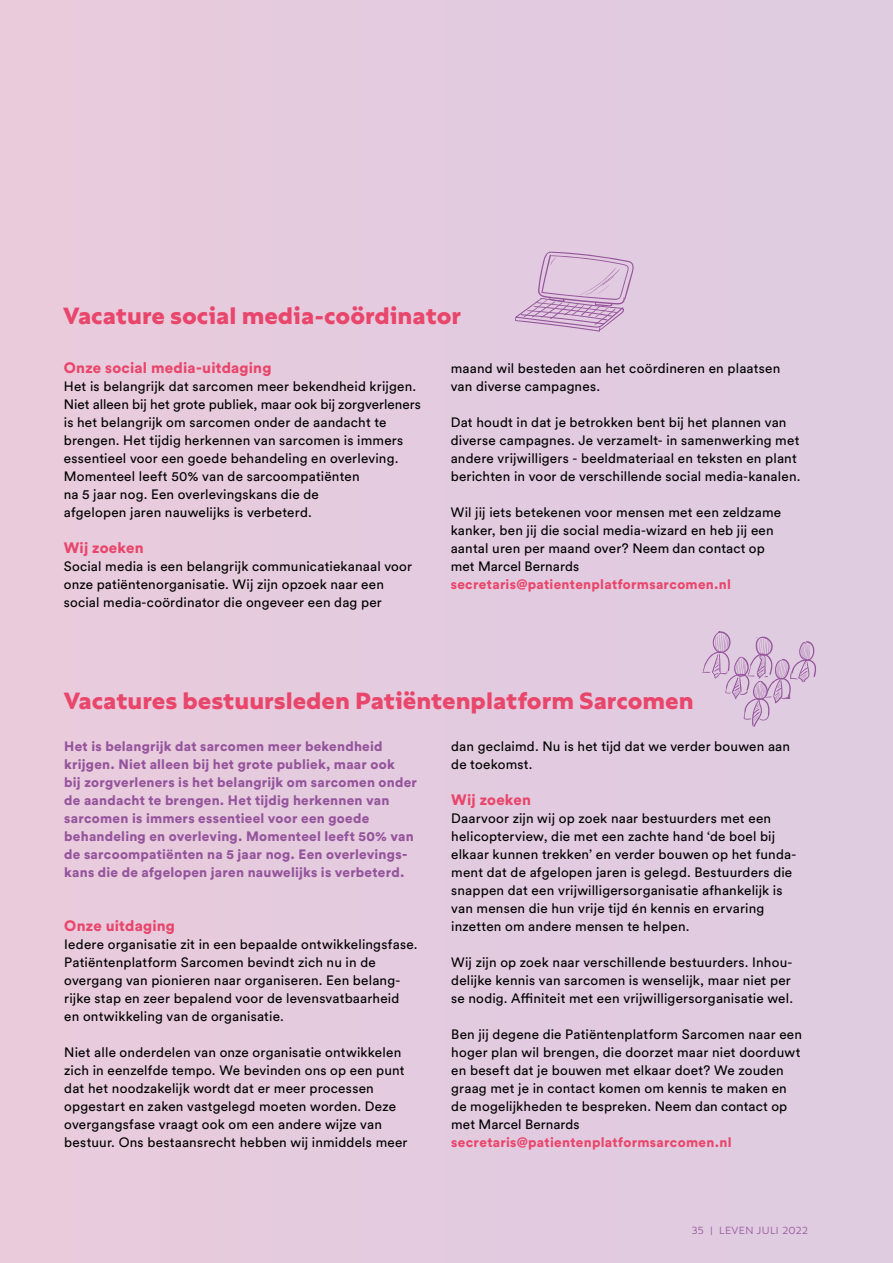
<style>
.page{position:relative;width:893px;height:1263px;background:#e4cbdf}
.page>*{position:absolute;margin:0;border:0;box-sizing:border-box;transform-origin:0 0}
.t1{font:900 25.5px "Rebrand Txt";color:#e9466b}
.t2{font:900 15px "Circular Std";letter-spacing:.01em;color:#e9466b}
.t3{font:13.5px/18px "Circular Std";letter-spacing:.015em;color:#000}
.t4{font:900 13.5px/18px "Circular Std";letter-spacing:.02em;color:#95549c}
.t5{font:900 13.5px "Circular Std";letter-spacing:.025em;color:#e9466b}
.t6{font:11.25px "Rebrand Txt";letter-spacing:.03em;color:#95549c}
</style>
<div class="page">
<svg style="left:515px;top:251px;width:119px;height:81px"></svg>
<svg style="left:602px;top:276px;width:12px;height:9px"></svg>
<svg style="left:597px;top:285px;width:12px;height:9px"></svg>
<svg style="left:702px;top:631px;width:114px;height:96px"></svg>
<h1 class="t1" style="left:63px;top:300px;width:399px">Vacature social media-coördinator</h1>
<p class="t2" style="left:64px;top:358px;width:209px">Onze social media-uitdaging</p>
<p class="t3" style="left:64px;top:377px;width:359px">Het is belangrijk dat sarcomen meer bekendheid krijgen.<br>Niet alleen bij het grote publiek, maar ook bij zorgverleners is het belangrijk om sarcomen onder de aandacht te brengen. Het tijdig herkennen van sarcomen is immers essentieel voor een goede behandeling en overleving.<br>Momenteel leeft 50% van de sarcoompatiënten<br>na 5 jaar nog. Een overlevingskans die de<br>afgelopen jaren nauwelijks is verbeterd.</p>
<p class="t2" style="left:64px;top:538px;width:81px">Wij zoeken</p>
<p class="t3" style="left:64px;top:557px;width:350px">Social media is een belangrijk communicatiekanaal voor onze patiëntenorganisatie. Wij zijn opzoek naar een social media-coördinator die ongeveer een dag per</p>
<p class="t3" style="left:451px;top:359px;width:331px">maand wil besteden aan het coördineren en plaatsen van diverse campagnes.</p>
<p class="t3" style="left:451px;top:413px;width:351px">Dat houdt in dat je betrokken bent bij het plannen van diverse campagnes. Je verzamelt- in samenwerking met andere vrijwilligers - beeldmateriaal en teksten en plant berichten in voor de verschillende social media-kanalen.</p>
<p class="t3" style="left:451px;top:503px;width:332px">Wil jij iets betekenen voor mensen met een zeldzame kanker, ben jij die social media-wizard en heb jij een aantal uren per maand over? Neem dan contact op met Marcel Bernards</p>
<p class="t5" style="left:451px;top:575px;width:282px">secretaris@patientenplatformsarcomen.nl</p>
<h1 class="t1" style="left:64px;top:685px;width:631px">Vacatures bestuursleden Patiëntenplatform Sarcomen</h1>
<p class="t4" style="left:64px;top:737px;width:354px">Het is belangrijk dat sarcomen meer bekendheid krijgen. Niet alleen bij het grote publiek, maar ook<br>bij zorgverleners is het belangrijk om sarcomen onder de aandacht te brengen. Het tijdig herkennen van sarcomen is immers essentieel voor een goede behandeling en overleving. Momenteel leeft 50% van de sarcoompatiënten na 5 jaar nog. Een overlevings&shy;kans die de afgelopen jaren nauwelijks is verbeterd.</p>
<p class="t2" style="left:64px;top:916px;width:112px">Onze uitdaging</p>
<p class="t3" style="left:64px;top:935px;width:355px">Iedere organisatie zit in een bepaalde ontwikkelingsfase.<br>Patiëntenplatform Sarcomen bevindt zich nu in de overgang van pionieren naar organiseren. Een belang&shy;rijke stap en zeer bepalend voor de levensvatbaarheid en ontwikkeling van de organisatie.</p>
<p class="t3" style="left:64px;top:1043px;width:345px">Niet alle onderdelen van onze organisatie ontwikkelen zich in eenzelfde tempo. We bevinden ons op een punt dat het noodzakelijk wordt dat er meer processen opgestart en zaken vastgelegd moeten worden. Deze overgangsfase vraagt ook om een andere wijze van bestuur. Ons bestaansrecht hebben wij inmiddels meer</p>
<p class="t3" style="left:451px;top:737px;width:340px">dan geclaimd. Nu is het tijd dat we verder bouwen aan de toekomst.</p>
<p class="t2" style="left:451px;top:790px;width:81px">Wij zoeken</p>
<p class="t3" style="left:451px;top:809px;width:347px">Daarvoor zijn wij op zoek naar bestuurders met een helicopterview, die met een zachte hand ‘de boel bij elkaar kunnen trekken’ en verder bouwen op het funda&shy;ment dat de afgelopen jaren is gelegd. Bestuurders die snappen dat een vrijwilligersorganisatie afhankelijk is van mensen die hun vrije tijd én kennis en ervaring inzetten om andere mensen te helpen.</p>
<p class="t3" style="left:451px;top:953px;width:343px">Wij zijn op zoek naar verschillende bestuurders. Inhou&shy;delijke kennis van sarcomen is wenselijk, maar niet per se nodig. Affiniteit met een vrijwilligersorganisatie wel.</p>
<p class="t3" style="left:451px;top:1025px;width:352px">Ben jij degene die Patiëntenplatform Sarcomen naar een hoger plan wil brengen, die doorzet maar niet doorduwt en beseft dat je bouwen met elkaar doet? We zouden graag met je in contact komen om kennis te maken en de mogelijkheden te bespreken. Neem dan contact op met Marcel Bernards</p>
<p class="t5" style="left:451px;top:1133px;width:282px">secretaris@patientenplatformsarcomen.nl</p>
<p class="t6" style="left:692px;top:1224px;width:118px">35 | LEVEN JULI 2022</p>
</div>
